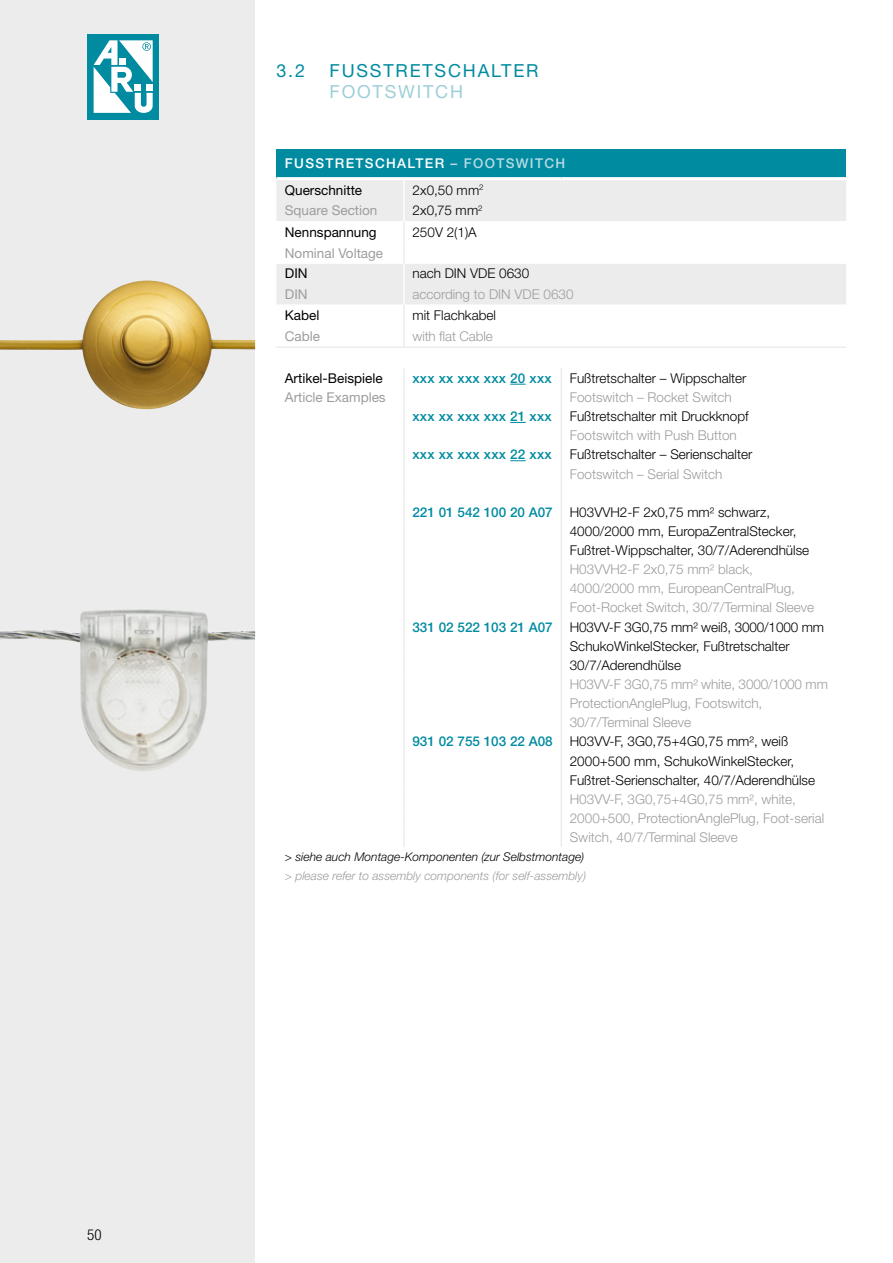
<style>
.page{position:relative;width:893px;height:1263px;background:#fff}
.page>*{position:absolute;margin:0;border:0;box-sizing:border-box;transform-origin:0 0}
.t1{font:18px "Helvetica Neue LT Std";letter-spacing:.1em;color:#008ba0}
.t2{font:18px "Helvetica Neue LT Std";letter-spacing:.1em;color:#9dcfd9}
.t3{font:300 condensed 15px "Helvetica Neue LT Std";color:#000}
.t4{font:300 13.5px/19.2px "Helvetica Neue LT Std";color:#000}
.t5{font:300 13.5px/19.2px "Helvetica Neue LT Std";color:#9c9d9d}
.t6{font:500 13.5px "Helvetica Neue LT Std";letter-spacing:.01em;color:#008ba0}
.t7{font:13.5px "Helvetica Neue LT Std";color:#9c9d9d}
.t8{font:500 13.5px/27px "Helvetica Neue LT Std";letter-spacing:.1em;color:#fff}
.t9{font:13.5px "Helvetica Neue LT Std";color:#000}
.t10{font:italic 300 12px "Helvetica Neue LT Std";color:#9c9d9d}
.t11{font:italic 300 12px "Helvetica Neue LT Std";color:#000}
.s1{color:#b8dbe3}
.s2{font-weight:400;color:#000}
</style>
<div class="page">
<div style="left:0;top:0;width:255px;height:1263px;background:#ececed"></div>
<div style="left:276px;top:149px;width:570px;height:30px;background:#008ba0"></div>
<div style="left:276px;top:180px;width:570px;height:41px;background:#ececed"></div>
<svg style="left:276px;top:264px;width:570px;height:198px"></svg>
<hr style="left:403px;top:348px;width:2px;height:20px;background:#fff">
<svg style="left:403px;top:264px;width:2px;height:19px"></svg>
<hr style="left:403px;top:283px;width:2px;height:22px;background:#fff">
<hr style="left:403px;top:180px;width:2px;height:20px;background:#fff">
<hr style="left:403px;top:200px;width:2px;height:21px;background:#fff">
<hr style="left:276px;top:177px;width:128px;height:3px;background:#fff">
<hr style="left:404px;top:177px;width:157px;height:3px;background:#fff">
<hr style="left:561px;top:177px;width:285px;height:3px;background:#fff">
<hr style="left:403px;top:221px;width:2px;height:21px;background:#ececed">
<hr style="left:403px;top:242px;width:2px;height:22px;background:#ececed">
<hr style="left:403px;top:305px;width:2px;height:21px;background:#ececed">
<hr style="left:403px;top:326px;width:2px;height:20px;background:#ececed">
<hr style="left:276px;top:346px;width:128px;height:2px;background:#ececed">
<hr style="left:404px;top:346px;width:157px;height:2px;background:#ececed">
<hr style="left:561px;top:346px;width:285px;height:2px;background:#ececed">
<hr style="left:403px;top:368px;width:2px;height:20px;background:#ececed">
<svg style="left:403px;top:388px;width:2px;height:133px"></svg>
<hr style="left:403px;top:521px;width:2px;height:20px;background:#ececed">
<svg style="left:403px;top:541px;width:2px;height:114px"></svg>
<hr style="left:403px;top:655px;width:2px;height:20px;background:#ececed">
<svg style="left:403px;top:675px;width:2px;height:133px"></svg>
<hr style="left:403px;top:808px;width:2px;height:20px;background:#ececed">
<svg style="left:403px;top:828px;width:2px;height:19px"></svg>
<svg style="left:561px;top:348px;width:1px;height:499px"></svg>
<svg style="left:510px;top:384px;width:16px;height:1px"></svg>
<svg style="left:510px;top:422px;width:16px;height:1px"></svg>
<svg style="left:510px;top:460px;width:16px;height:1px"></svg>
<img style="left:0;top:280px;width:255px;height:129px">
<img style="left:0;top:609px;width:255px;height:162px">
<div style="left:87px;top:34px;width:72px;height:85px;background:#008ba0"></div>
<svg style="left:94px;top:40px;width:59px;height:73px"></svg>
<p class="t3" style="left:87px;top:1226px;width:16px">50</p>
<h1 class="t1" style="left:276px;top:59px;width:30px">3.2</h1>
<h1 class="t1" style="left:330px;top:59px;width:210px">FUSSTRETSCHALTER</h1>
<h1 class="t2" style="left:330px;top:81px;width:135px">FOOTSWITCH</h1>
<p class="t8" style="left:285px;top:149px;width:282px">FUSSTRETSCHALTER <span class="s1">– FOOTSWITCH<br></span><span class="s2">Querschnitte</span></p>
<p class="t4" style="left:412px;top:180px;width:73px">2x0,50 mm<sup>2</sup></p>
<p class="t7" style="left:285px;top:202px;width:94px">Square Section</p>
<p class="t4" style="left:412px;top:201px;width:72px">2x0,75 mm<sup>2</sup></p>
<p class="t9" style="left:285px;top:224px;width:93px">Nennspannung</p>
<p class="t4" style="left:412px;top:222px;width:66px">250V 2(1)A</p>
<p class="t7" style="left:285px;top:245px;width:100px">Nominal Voltage</p>
<p class="t9" style="left:285px;top:265px;width:24px">DIN</p>
<p class="t4" style="left:412px;top:264px;width:118px">nach DIN VDE 0630</p>
<p class="t7" style="left:285px;top:286px;width:24px">DIN</p>
<p class="t5" style="left:412px;top:284px;width:163px">according to DIN VDE 0630</p>
<p class="t9" style="left:285px;top:307px;width:36px">Kabel</p>
<p class="t4" style="left:412px;top:305px;width:85px">mit Flachkabel</p>
<p class="t7" style="left:285px;top:328px;width:37px">Cable</p>
<p class="t5" style="left:412px;top:326px;width:82px">with flat Cable</p>
<p class="t9" style="left:285px;top:370px;width:99px">Artikel-Beispiele</p>
<p class="t6" style="left:412px;top:370px;width:141px">xxx xx xxx xxx 20 xxx</p>
<p class="t4" style="left:570px;top:368px;width:178px">Fußtretschalter – Wippschalter</p>
<p class="t7" style="left:285px;top:389px;width:102px">Article Examples</p>
<p class="t5" style="left:570px;top:387px;width:164px">Footswitch – Rocket Switch</p>
<p class="t6" style="left:412px;top:408px;width:141px">xxx xx xxx xxx 21 xxx</p>
<p class="t4" style="left:570px;top:406px;width:180px">Fußtretschalter mit Druckknopf</p>
<p class="t5" style="left:570px;top:425px;width:169px">Footswitch with Push Button</p>
<p class="t6" style="left:412px;top:446px;width:141px">xxx xx xxx xxx 22 xxx</p>
<p class="t4" style="left:570px;top:445px;width:184px">Fußtretschalter – Serienschalter</p>
<p class="t5" style="left:570px;top:464px;width:154px">Footswitch – Serial Switch</p>
<p class="t6" style="left:412px;top:504px;width:142px">221 01 542 100 20 A07</p>
<p class="t4" style="left:570px;top:502px;width:241px">H03VVH2-F 2x0,75 mm² schwarz,<br>4000/2000 mm, EuropaZentralStecker,<br>Fußtret-Wippschalter, 30/7/Aderendhülse</p>
<p class="t5" style="left:570px;top:559px;width:246px">H03VVH2-F 2x0,75 mm² black,<br>4000/2000 mm, EuropeanCentralPlug,<br>Foot-Rocket Switch, 30/7/Terminal Sleeve</p>
<p class="t6" style="left:412px;top:619px;width:142px">331 02 522 103 21 A07</p>
<p class="t4" style="left:570px;top:617px;width:256px">H03VV-F 3G0,75 mm² weiß, 3000/1000 mm<br>SchukoWinkelStecker, Fußtretschalter<br>30/7/Aderendhülse</p>
<p class="t5" style="left:570px;top:674px;width:260px">H03VV-F 3G0,75 mm² white, 3000/1000 mm<br>ProtectionAnglePlug, Footswitch,<br>30/7/Terminal Sleeve</p>
<p class="t6" style="left:412px;top:733px;width:142px">931 02 755 103 22 A08</p>
<p class="t4" style="left:570px;top:732px;width:247px">H03VV-F, 3G0,75+4G0,75 mm², weiß<br>2000+500 mm, SchukoWinkelStecker,<br>Fußtret-Serienschalter, 40/7/Aderendhülse</p>
<p class="t5" style="left:570px;top:789px;width:256px">H03VV-F, 3G0,75+4G0,75 mm², white,<br>2000+500, ProtectionAnglePlug, Foot-serial<br>Switch, 40/7/Terminal Sleeve</p>
<p class="t11" style="left:285px;top:849px;width:301px">&gt; siehe auch Montage-Komponenten (zur Selbstmontage)</p>
<p class="t10" style="left:285px;top:868px;width:303px">&gt; please refer to assembly components (for self-assembly)</p>
</div>
